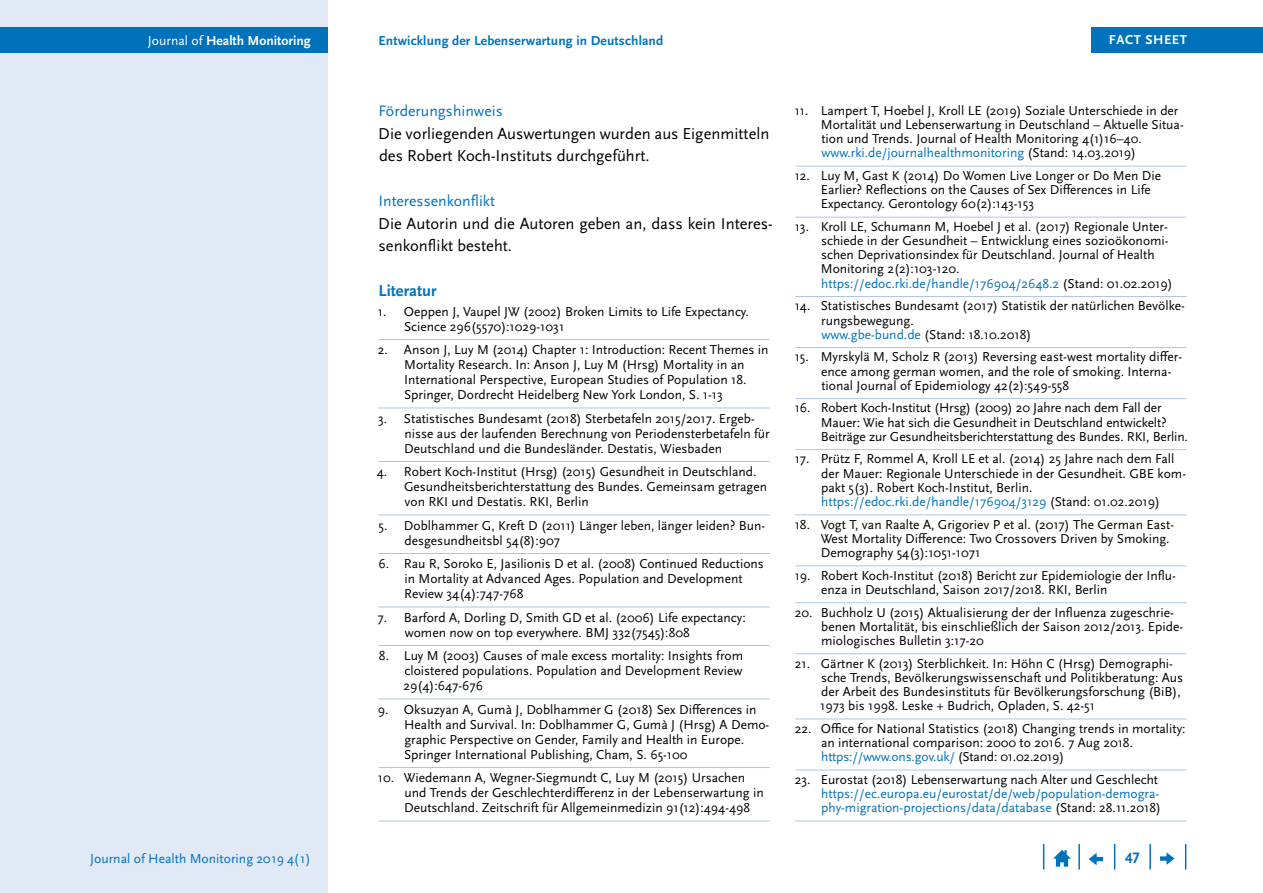
<style>
.page{position:relative;width:1263px;height:893px;background:#fff}
.page>*{position:absolute;margin:0;border:0;box-sizing:border-box;transform-origin:0 0}
.Copy{font:16.5px/22.5px "Scala Sans Pro";color:#000}
.t1{font:700 16.5px "Scala Sans Pro";color:#0072bc}
.t2{font:15.75px "Scala Sans Pro";color:#0072bc}
.t3{font:700 15.75px "Scala Sans Pro";color:#0072bc}
.t4{font:13.65px "Scala Sans Pro";color:#0072bc}
.t5{font:700 13.65px "Scala Sans Pro";color:#fff}
.Literaturverzeichnis{font:13.5px/15px "Scala Sans Pro";color:#000}
.Literaturverzeichnis-2{font:13.5px/14.1px "Scala Sans Pro";color:#0072bc}
.t6{font:700 13.5px "Scala Sans Pro";letter-spacing:.01em;color:#0072bc}
.t7{font:700 13.5px "Scala Sans Pro";letter-spacing:.04em;color:#fff}
.s1{font-weight:400}
.s2{color:#0072bc}
.s3{color:#000}
</style>
<div class="page">
<div style="left:0;top:0;width:327px;height:893px;background:#e1e8f6"></div>
<div style="left:0;top:28px;width:327px;height:25px;background:#0072bc"></div>
<svg style="left:1185px;top:844px;width:1px;height:26px"></svg>
<hr style="left:1149px;top:844px;width:2px;height:26px;background:#0072bc">
<svg style="left:1114px;top:844px;width:1px;height:26px"></svg>
<hr style="left:1078px;top:844px;width:2px;height:26px;background:#0072bc">
<svg style="left:1043px;top:844px;width:1px;height:26px"></svg>
<svg style="left:1053px;top:850px;width:18px;height:17px"></svg>
<svg style="left:1089px;top:853px;width:14px;height:12px"></svg>
<svg style="left:1160px;top:852px;width:14px;height:13px"></svg>
<div style="left:1091px;top:28px;width:172px;height:25px;background:#0072bc"></div>
<hr style="left:795px;top:166px;width:391px;height:1px;background:#afc5e7">
<hr style="left:795px;top:217px;width:391px;height:1px;background:#afc5e7">
<hr style="left:795px;top:296px;width:391px;height:1px;background:#afc5e7">
<hr style="left:795px;top:347px;width:391px;height:1px;background:#afc5e7">
<hr style="left:795px;top:398px;width:391px;height:1px;background:#afc5e7">
<hr style="left:795px;top:449px;width:391px;height:1px;background:#afc5e7">
<hr style="left:795px;top:514px;width:391px;height:1px;background:#afc5e7">
<hr style="left:795px;top:565px;width:391px;height:1px;background:#afc5e7">
<hr style="left:795px;top:602px;width:391px;height:1px;background:#afc5e7">
<hr style="left:795px;top:653px;width:391px;height:1px;background:#afc5e7">
<hr style="left:795px;top:719px;width:391px;height:1px;background:#afc5e7">
<hr style="left:795px;top:770px;width:391px;height:1px;background:#afc5e7">
<hr style="left:795px;top:821px;width:391px;height:1px;background:#afc5e7">
<hr style="left:378px;top:339px;width:392px;height:1px;background:#afc5e7">
<hr style="left:378px;top:408px;width:392px;height:1px;background:#afc5e7">
<hr style="left:378px;top:461px;width:392px;height:1px;background:#afc5e7">
<hr style="left:378px;top:515px;width:392px;height:1px;background:#afc5e7">
<hr style="left:378px;top:553px;width:392px;height:1px;background:#afc5e7">
<hr style="left:378px;top:607px;width:392px;height:1px;background:#afc5e7">
<hr style="left:378px;top:645px;width:392px;height:1px;background:#afc5e7">
<hr style="left:378px;top:699px;width:392px;height:1px;background:#afc5e7">
<hr style="left:378px;top:767px;width:392px;height:1px;background:#afc5e7">
<hr style="left:378px;top:821px;width:392px;height:1px;background:#afc5e7">
<p class="t5" style="left:148px;top:33px;width:164px"><span class="s1">Journal of</span> Health Monitoring</p>
<p class="t6" style="left:378px;top:33px;width:286px">Entwicklung der Lebenserwartung in Deutschland</p>
<h2 class="t2" style="left:378px;top:102px;width:126px">Förderungshinweis</h2>
<p class="Copy" style="left:378px;top:122px;width:392px">Die vorliegenden Auswertungen wurden aus Eigenmitteln des Robert Koch-Instituts durchgeführt.</p>
<h2 class="t2" style="left:378px;top:192px;width:118px">Interessenkonflikt</h2>
<p class="Copy" style="left:378px;top:212px;width:396px">Die Autorin und die Autoren geben an, dass kein Interes&shy;senkonflikt besteht.</p>
<h1 class="t1" style="left:379px;top:281px;width:60px">Literatur</h1>
<p class="Literaturverzeichnis" style="left:404px;top:304px;width:346px;text-indent:-26px">1. Oeppen J, Vaupel JW (2002) Broken Limits to Life Expectancy.<br>Science 296(5570):1029-1031</p>
<p class="Literaturverzeichnis" style="left:404px;top:342px;width:366px;text-indent:-26px">2. Anson J, Luy M (2014) Chapter 1: Introduction: Recent Themes in Mortality Research. In: Anson J, Luy M (Hrsg) Mortality in an International Perspective, European Studies of Population 18.<br>Springer, Dordrecht Heidelberg New York London, S. 1-13</p>
<p class="Literaturverzeichnis" style="left:404px;top:411px;width:367px;text-indent:-26px">3. Statistisches Bundesamt (2018) Sterbetafeln 2015/2017. Ergeb&shy;nisse aus der laufenden Berechnung von Periodensterbetafeln für<br>Deutschland und die Bundesländer. Destatis, Wiesbaden</p>
<p class="Literaturverzeichnis" style="left:404px;top:464px;width:364px;text-indent:-27px">4. Robert Koch-Institut (Hrsg) (2015) Gesundheit in Deutschland.<br>Gesundheitsberichterstattung des Bundes. Gemeinsam getragen von RKI und Destatis. RKI, Berlin</p>
<p class="Literaturverzeichnis" style="left:404px;top:518px;width:362px;text-indent:-26px">5. Doblhammer G, Kreft D (2011) Länger leben, länger leiden? Bun&shy;desgesundheitsbl 54(8):907</p>
<p class="Literaturverzeichnis" style="left:404px;top:556px;width:361px;text-indent:-26px">6. Rau R, Soroko E, Jasilionis D et al. (2008) Continued Reductions in Mortality at Advanced Ages. Population and Development<br>Review 34(4):747-768</p>
<p class="Literaturverzeichnis" style="left:405px;top:610px;width:342px;text-indent:-27px">7. Barford A, Dorling D, Smith GD et al. (2006) Life expectancy: women now on top everywhere. BMJ 332(7545):808</p>
<p class="Literaturverzeichnis" style="left:403px;top:648px;width:341px;text-align:justify;text-indent:-25px">8. Luy M (2003) Causes of male excess mortality: Insights from cloistered populations. Population and Development Review 29(4):647-676</p>
<p class="Literaturverzeichnis" style="left:404px;top:702px;width:367px;text-indent:-26px">9. Oksuzyan A, Gumà J, Doblhammer G (2018) Sex Differences in Health and Survival. In: Doblhammer G, Gumà J (Hrsg) A Demo&shy;graphic Perspective on Gender, Family and Health in Europe.<br>Springer International Publishing, Cham, S. 65-100</p>
<p class="Literaturverzeichnis" style="left:404px;top:770px;width:361px;text-indent:-26px">10. Wiedemann A, Wegner-Siegmundt C, Luy M (2015) Ursachen und Trends der Geschlechterdifferenz in der Lebenserwartung in<br>Deutschland. Zeitschrift für Allgemeinmedizin 91(12):494-498</p>
<p class="t7" style="left:1109px;top:32px;width:80px">FACT SHEET</p>
<p class="Literaturverzeichnis" style="left:821px;top:103px;width:364px;line-height:14.1px;text-indent:-26px">11. Lampert T, Hoebel J, Kroll LE (2019) Soziale Unterschiede in der Mortalität und Lebenserwartung in Deutschland – Aktuelle Situa&shy;tion und Trends. Journal of Health Monitoring 4(1)16–40. <span class="s2">www.rki.de/journalhealthmonitoring</span> (Stand: 14.03.2019)</p>
<p class="Literaturverzeichnis" style="left:821px;top:168px;width:342px;line-height:14.1px;text-indent:-26px">12. Luy M, Gast K (2014) Do Women Live Longer or Do Men Die<br>Earlier? Reflections on the Causes of Sex Differences in Life<br>Expectancy. Gerontology 60(2):143-153</p>
<p class="Literaturverzeichnis" style="left:821px;top:219px;width:353px;line-height:14.2px;text-indent:-26px">13. Kroll LE, Schumann M, Hoebel J et al. (2017) Regionale Unter&shy;schiede in der Gesundheit – Entwicklung eines sozioökonomi&shy;schen Deprivationsindex für Deutschland. Journal of Health Monitoring 2(2):103-120. <span class="s2">https://edoc.rki.de/handle/176904/2648.2</span> (Stand: 01.02.2019)</p>
<p class="Literaturverzeichnis" style="left:821px;top:299px;width:365px;line-height:14.1px;text-indent:-26px">14. Statistisches Bundesamt (2017) Statistik der natürlichen Bevölke&shy;rungsbewegung.<br><span class="s2">www.gbe-bund.de</span> (Stand: 18.10.2018)</p>
<p class="Literaturverzeichnis" style="left:821px;top:350px;width:362px;line-height:14.1px;text-indent:-27px">15. Myrskylä M, Scholz R (2013) Reversing east-west mortality differ&shy;ence among german women, and the role of smoking. Interna&shy;tional Journal of Epidemiology 42(2):549-558</p>
<p class="Literaturverzeichnis" style="left:821px;top:401px;width:369px;line-height:14.1px;text-indent:-26px">16. Robert Koch-Institut (Hrsg) (2009) 20 Jahre nach dem Fall der<br>Mauer: Wie hat sich die Gesundheit in Deutschland entwickelt?<br>Beiträge zur Gesundheitsberichterstattung des Bundes. RKI, Berlin.</p>
<p class="Literaturverzeichnis" style="left:821px;top:452px;width:366px;line-height:14.2px;text-indent:-26px">17. Prütz F, Rommel A, Kroll LE et al. (2014) 25 Jahre nach dem Fall der Mauer: Regionale Unterschiede in der Gesundheit. GBE kom&shy;pakt 5(3). Robert Koch-Institut, Berlin. <span class="s2">https://edoc.rki.de/handle/176904/3129</span> (Stand: 01.02.2019)</p>
<p class="Literaturverzeichnis" style="left:821px;top:517px;width:355px;line-height:14.1px;text-indent:-26px">18. Vogt T, van Raalte A, Grigoriev P et al. (2017) The German East-<br>West Mortality Difference: Two Crossovers Driven by Smoking.<br>Demography 54(3):1051-1071</p>
<p class="Literaturverzeichnis" style="left:821px;top:568px;width:356px;line-height:14.2px;text-indent:-27px">19. Robert Koch-Institut (2018) Bericht zur Epidemiologie der Influ&shy;enza in Deutschland, Saison 2017/2018. RKI, Berlin</p>
<p class="Literaturverzeichnis" style="left:821px;top:605px;width:363px;line-height:14.1px;text-indent:-26px">20. Buchholz U (2015) Aktualisierung der der Influenza zugeschrie&shy;benen Mortalität, bis einschließlich der Saison 2012/2013. Epide&shy;miologisches Bulletin 3:17-20</p>
<p class="Literaturverzeichnis" style="left:820px;top:656px;width:364px;line-height:14.1px;text-indent:-25px">21. Gärtner K (2013) Sterblichkeit. In: Höhn C (Hrsg) Demographi&shy;sche Trends, Bevölkerungswissenschaft und Politikberatung: Aus der Arbeit des Bundesinstituts für Bevölkerungsforschung (BiB), 1973 bis 1998. Leske + Budrich, Opladen, S. 42-51</p>
<p class="Literaturverzeichnis" style="left:821px;top:721px;width:366px;line-height:14.2px;text-indent:-26px">22. Office for National Statistics (2018) Changing trends in mortality: an international comparison: 2000 to 2016. 7 Aug 2018. <span class="s2">https://www.ons.gov.uk/</span> (Stand: 01.02.2019)</p>
<p class="Literaturverzeichnis-2" style="left:821px;top:772px;width:341px;text-indent:-26px"><span class="s3">23. Eurostat (2018) Lebenserwartung nach Alter und Geschlecht </span>https://ec.europa.eu/eurostat/de/web/population-demogra&shy;phy-migration-projections/data/database <span class="s3">(Stand: 28.11.2018)</span></p>
<p class="t4" style="left:90px;top:850px;width:222px">Journal of Health Monitoring 2019 4(1)</p>
<p class="t3" style="left:1125px;top:849px;width:16px">47</p>
</div>
